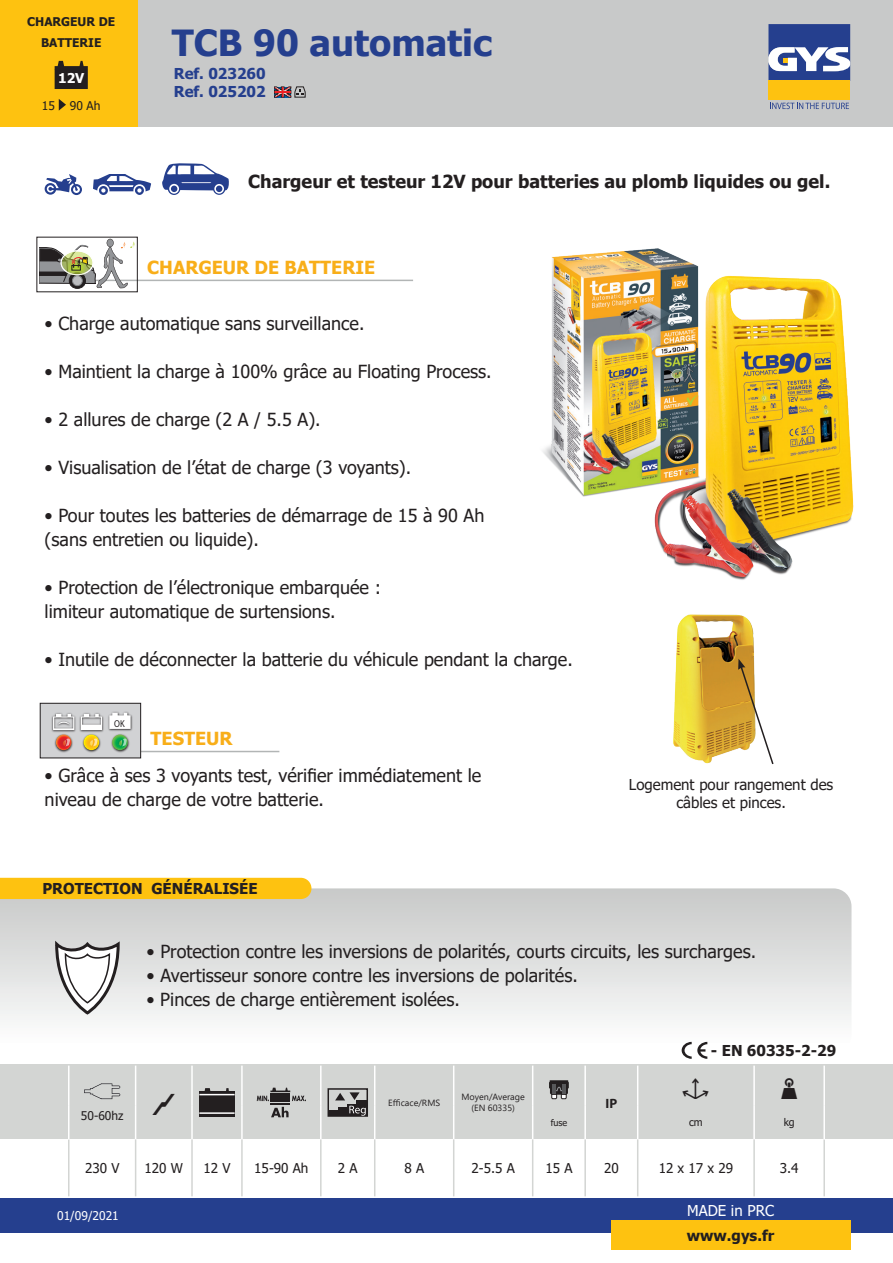
<style>
.page{position:relative;width:893px;height:1263px;background:#fff}
.page>*{position:absolute;margin:0;border:0;box-sizing:border-box;transform-origin:0 0}
.t1{font:700 36px "Tahoma";color:#253f8e}
.t2{font:18px/24px "Tahoma";color:#231f20}
.t3{font:700 18px "Tahoma";color:#231f20}
.t4{font:700 18px "Tahoma";color:#f8ae19}
.t5{font:700 15px "Tahoma";color:#231f20}
.t6{font:15px/18px "Tahoma";color:#231f20;text-align:center}
.t7{font:700 15px/18px "Tahoma";color:#253f8e}
.t8{font:15px "Tahoma";color:#fff}
.t9{font:13.5px "Tahoma";color:#231f20}
.t10{font:700 13.5px "Tahoma";color:#fff}
.t11{font:700 13.5px "Myriad Pro";color:#231f20}
.t12{font:700 12px/21px "Tahoma";color:#231f20;text-align:center}
.t13{font:12px "Tahoma";color:#231f20}
.t14{font:12px "Tahoma";color:#fff}
.t15{font:10.5px "Tahoma";color:#231f20}
.t16{font:700 expanded 10.05px "Swiss 721 BT";color:#231f20;scale:.85 1}
.t17{font:9px/10.8px "Segoe UI";color:#231f20;text-align:center}
.t18{font:9px "Tahoma";color:#231f20}
</style>
<div class="page">
<svg style="left:0;top:888px;width:851px;height:164px"></svg>
<div style="left:0;top:878px;width:311px;height:21px;background:#fec210"></div>
<svg style="left:54px;top:937px;width:67px;height:79px"></svg>
<div style="left:137px;top:0;width:756px;height:127px;background:#c8c9c9"></div>
<div style="left:0;top:1198px;width:893px;height:34px;background:#253f8e"></div>
<div style="left:768px;top:81px;width:82px;height:19px;background:#fec210"></div>
<svg style="left:768px;top:24px;width:82px;height:57px;background:#6475a9"></svg>
<svg style="left:770px;top:103px;width:79px;height:6px"></svg>
<div style="left:0;top:0;width:137px;height:127px;background:#fec210"></div>
<div style="left:611px;top:1220px;width:239px;height:30px;background:#fec210"></div>
<img style="left:543px;top:248px;width:311px;height:332px">
<div style="left:0;top:1064px;width:893px;height:75px;background:#d3d5d3"></div>
<svg style="left:136px;top:1139px;width:503px;height:57px"></svg>
<hr style="left:135px;top:1065px;width:1px;height:40px;background:#fff">
<hr style="left:191px;top:1065px;width:2px;height:40px;background:#fff">
<hr style="left:241px;top:1065px;width:2px;height:40px;background:#fff">
<hr style="left:320px;top:1065px;width:2px;height:40px;background:#fff">
<hr style="left:374px;top:1065px;width:1px;height:40px;background:#fff">
<hr style="left:453px;top:1065px;width:1px;height:40px;background:#fff">
<hr style="left:532px;top:1065px;width:1px;height:40px;background:#fff">
<hr style="left:584px;top:1065px;width:2px;height:40px;background:#fff">
<hr style="left:637px;top:1065px;width:1px;height:40px;background:#fff">
<hr style="left:753px;top:1065px;width:2px;height:40px;background:#fff">
<hr style="left:135px;top:1105px;width:1px;height:34px;background:#fff">
<hr style="left:191px;top:1105px;width:2px;height:34px;background:#fff">
<hr style="left:241px;top:1105px;width:2px;height:34px;background:#fff">
<hr style="left:320px;top:1105px;width:2px;height:34px;background:#fff">
<hr style="left:374px;top:1105px;width:1px;height:34px;background:#fff">
<hr style="left:453px;top:1105px;width:1px;height:34px;background:#fff">
<hr style="left:532px;top:1105px;width:1px;height:34px;background:#fff">
<hr style="left:584px;top:1105px;width:2px;height:34px;background:#fff">
<hr style="left:637px;top:1105px;width:1px;height:34px;background:#fff">
<hr style="left:753px;top:1105px;width:2px;height:34px;background:#fff">
<hr style="left:68px;top:1139px;width:2px;height:57px;background:#d3d5d3">
<hr style="left:135px;top:1139px;width:1px;height:57px;background:#d3d5d3">
<hr style="left:191px;top:1139px;width:2px;height:57px;background:#d3d5d3">
<hr style="left:241px;top:1139px;width:2px;height:57px;background:#d3d5d3">
<hr style="left:320px;top:1139px;width:2px;height:57px;background:#d3d5d3">
<hr style="left:374px;top:1139px;width:1px;height:57px;background:#d3d5d3">
<hr style="left:453px;top:1139px;width:1px;height:57px;background:#d3d5d3">
<hr style="left:532px;top:1139px;width:1px;height:57px;background:#d3d5d3">
<hr style="left:584px;top:1139px;width:2px;height:57px;background:#d3d5d3">
<hr style="left:637px;top:1139px;width:1px;height:57px;background:#d3d5d3">
<hr style="left:753px;top:1139px;width:2px;height:57px;background:#d3d5d3">
<hr style="left:68px;top:1065px;width:2px;height:40px;background:#fff">
<hr style="left:68px;top:1105px;width:2px;height:34px;background:#fff">
<hr style="left:823px;top:1139px;width:2px;height:57px;background:#d3d5d3">
<hr style="left:823px;top:1065px;width:2px;height:40px;background:#fff">
<hr style="left:823px;top:1105px;width:2px;height:34px;background:#fff">
<svg style="left:84px;top:1083px;width:36px;height:16px"></svg>
<div style="left:199px;top:1091px;width:36px;height:26px;background:#231f20"></div>
<hr style="left:199px;top:1112px;width:36px;height:2px;background:#fff">
<hr style="left:199px;top:1094px;width:36px;height:1px;background:#fff">
<svg style="left:204px;top:1088px;width:7px;height:3px"></svg>
<svg style="left:271px;top:1107px;width:18px;height:10px"></svg>
<hr style="left:270px;top:1103px;width:20px;height:2px;background:#231f20">
<div style="left:270px;top:1093px;width:20px;height:9px;background:#231f20"></div>
<svg style="left:257px;top:1088px;width:49px;height:13px"></svg>
<div style="left:327px;top:1088px;width:41px;height:29px;border:2px solid #231f20"></div>
<div style="left:328px;top:1111px;width:10px;height:5px;background:#231f20"></div>
<div style="left:338px;top:1107px;width:10px;height:9px;background:#231f20"></div>
<svg style="left:348px;top:1104px;width:9px;height:11px"></svg>
<div style="left:357px;top:1100px;width:10px;height:16px;background:#231f20"></div>
<svg style="left:349px;top:1106px;width:17px;height:10px"></svg>
<svg style="left:335px;top:1092px;width:25px;height:8px"></svg>
<svg style="left:549px;top:1080px;width:19px;height:19px"></svg>
<img style="left:673px;top:614px;width:82px;height:150px">
<svg style="left:738px;top:659px;width:36px;height:106px"></svg>
<svg style="left:45px;top:174px;width:37px;height:21px"></svg>
<svg style="left:162px;top:163px;width:67px;height:32px"></svg>
<svg style="left:93px;top:174px;width:58px;height:21px"></svg>
<svg style="left:682px;top:1042px;width:25px;height:17px"></svg>
<svg style="left:55px;top:61px;width:33px;height:28px"></svg>
<svg style="left:59px;top:99px;width:7px;height:12px"></svg>
<svg style="left:274px;top:86px;width:32px;height:12px"></svg>
<hr style="left:45px;top:280px;width:368px;height:1px;background:#b2b5b5">
<hr style="left:45px;top:751px;width:234px;height:1px;background:#b2b5b5">
<div style="left:40px;top:703px;width:101px;height:55px;background:#d1d2d4"></div>
<div style="left:40px;top:703px;width:101px;height:55px;border:1px solid #231f20"></div>
<img style="left:51px;top:711px;width:82px;height:42px">
<svg style="left:53px;top:714px;width:21px;height:16px"></svg>
<svg style="left:81px;top:714px;width:21px;height:16px"></svg>
<svg style="left:109px;top:713px;width:22px;height:16px"></svg>
<svg style="left:84px;top:734px;width:15px;height:16px"></svg>
<svg style="left:89px;top:738px;width:8px;height:8px"></svg>
<svg style="left:56px;top:734px;width:16px;height:16px"></svg>
<svg style="left:63px;top:738px;width:7px;height:8px"></svg>
<svg style="left:112px;top:734px;width:16px;height:16px"></svg>
<svg style="left:119px;top:738px;width:8px;height:8px"></svg>
<img style="left:44px;top:288px;width:64px;height:5px">
<svg style="left:40px;top:239px;width:95px;height:49px"></svg>
<p class="t12" style="left:27px;top:12px;width:89px">CHARGEUR DE<br>BATTERIE</p>
<p class="t10" style="left:58px;top:69px;width:28px">12V</p>
<p class="t13" style="left:42px;top:98px;width:60px">15 90 Ah</p>
<h1 class="t1" style="left:172px;top:18px;width:322px">TCB 90 automatic</h1>
<p class="t7" style="left:174px;top:66px;width:93px">Ref. 023260<br>Ref. 025202</p>
<p class="t3" style="left:248px;top:169px;width:584px">Chargeur et testeur 12V pour batteries au plomb liquides ou gel.</p>
<p class="t4" style="left:147px;top:255px;width:229px">CHARGEUR DE BATTERIE</p>
<p class="t2" style="left:45px;top:312px;width:321px">• Charge automatique sans surveillance.</p>
<p class="t2" style="left:45px;top:360px;width:448px">• Maintient la charge à 100% grâce au Floating Process.</p>
<p class="t2" style="left:45px;top:408px;width:278px">• 2 allures de charge (2 A / 5.5 A).</p>
<p class="t2" style="left:45px;top:456px;width:368px">• Visualisation de l’état de charge (3 voyants).</p>
<p class="t2" style="left:45px;top:504px;width:441px">• Pour toutes les batteries de démarrage de 15 à 90 Ah (sans entretien ou liquide).</p>
<p class="t2" style="left:45px;top:576px;width:338px">• Protection de l’électronique embarquée : limiteur automatique de surtensions.</p>
<p class="t2" style="left:45px;top:648px;width:530px">• Inutile de déconnecter la batterie du véhicule pendant la charge.</p>
<p class="t16" style="left:114px;top:717px;width:14px">OK</p>
<p class="t4" style="left:151px;top:726px;width:83px">TESTEUR</p>
<p class="t2" style="left:45px;top:764px;width:438px">• Grâce à ses 3 voyants test, vérifier immédiatement le niveau de charge de votre batterie.</p>
<p class="t5" style="left:42px;top:878px;width:217px">PROTECTION GÉNÉRALISÉE</p>
<p class="t6" style="left:629px;top:777px;width:206px">Logement pour rangement des câbles et pinces.</p>
<p class="t2" style="left:147px;top:941px;width:611px">• Protection contre les inversions de polarités, courts circuits, les surcharges.</p>
<p class="t2" style="left:147px;top:965px;width:433px">• Avertisseur sonore contre les inversions de polarités.</p>
<p class="t2" style="left:146px;top:989px;width:315px">• Pinces de charge entièrement isolées.</p>
<p class="t13" style="left:81px;top:1108px;width:44px">50-60hz</p>
<p class="t17" style="left:388px;top:1096px;width:53px">Efficace/RMS</p>
<p class="t17" style="left:461px;top:1091px;width:65px">Moyen/Average (EN 60335)</p>
<p class="t11" style="left:606px;top:1094px;width:13px">IP</p>
<p class="t5" style="left:711px;top:1040px;width:127px">- EN 60335-2-29</p>
<p class="t18" style="left:551px;top:1116px;width:18px">fuse</p>
<p class="t15" style="left:689px;top:1115px;width:15px">cm</p>
<p class="t15" style="left:784px;top:1115px;width:13px">kg</p>
<p class="t9" style="left:85px;top:1159px;width:36px">230 V</p>
<p class="t9" style="left:145px;top:1159px;width:40px">120 W</p>
<p class="t9" style="left:203px;top:1159px;width:29px">12 V</p>
<p class="t9" style="left:254px;top:1159px;width:56px">15-90 Ah</p>
<p class="t9" style="left:338px;top:1159px;width:21px">2 A</p>
<p class="t9" style="left:404px;top:1159px;width:21px">8 A</p>
<p class="t9" style="left:471px;top:1159px;width:45px">2-5.5 A</p>
<p class="t9" style="left:545px;top:1159px;width:29px">15 A</p>
<p class="t9" style="left:604px;top:1159px;width:16px">20</p>
<p class="t9" style="left:659px;top:1159px;width:76px">12 x 17 x 29</p>
<p class="t9" style="left:780px;top:1159px;width:20px">3.4</p>
<p class="t14" style="left:57px;top:1207px;width:63px">01/09/2021</p>
<p class="t8" style="left:687px;top:1200px;width:88px">MADE in PRC</p>
<p class="t5" style="left:687px;top:1225px;width:89px">www.gys.fr</p>
</div>
